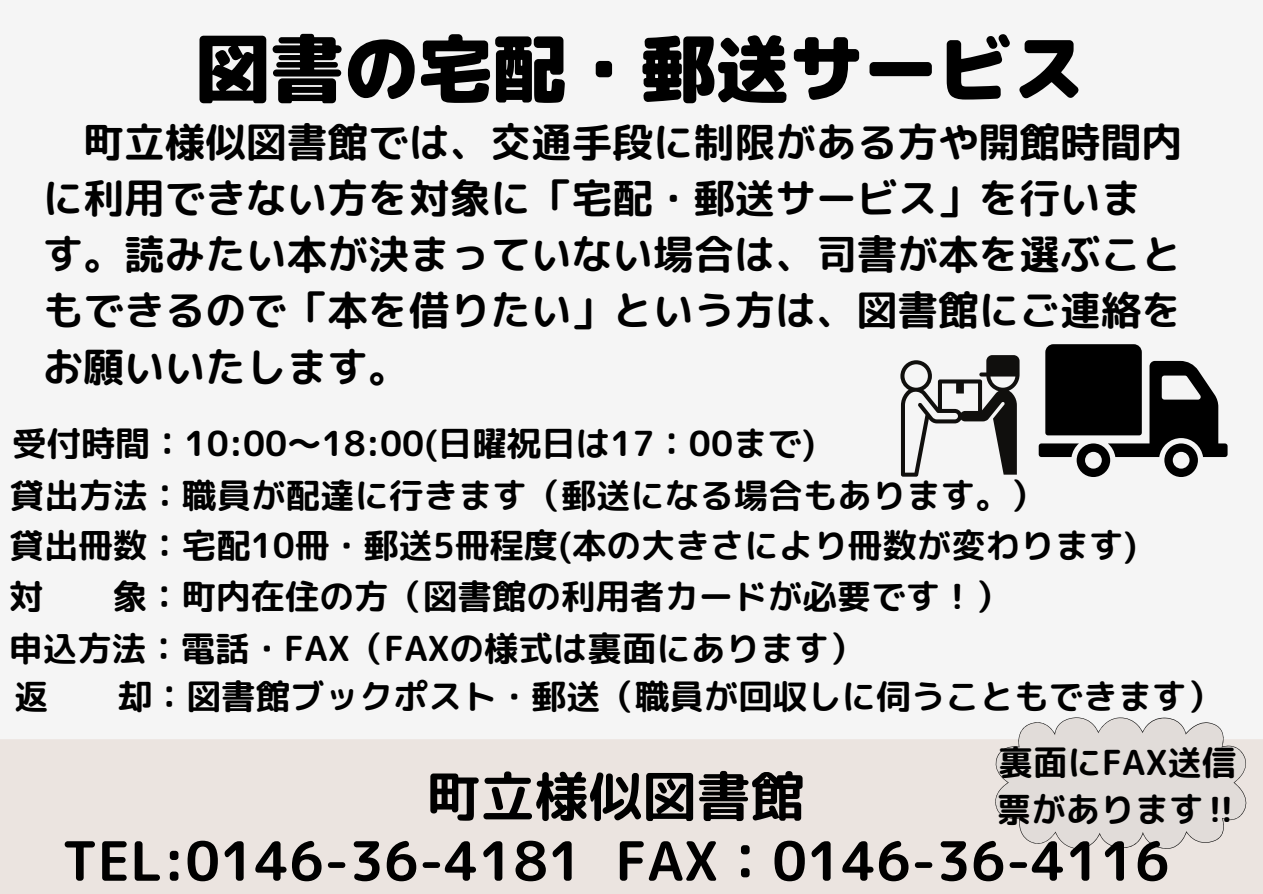
<style>
.page{position:relative;width:1263px;height:894px;background:#fff}
.page>*{position:absolute;margin:0;border:0;box-sizing:border-box;transform-origin:0 0}
.t1{font:74.25px "rounded mplus 1 p black";color:#000}
.t2{font:54.15px "rounded mplus 1 p bold";color:#000}
.t3{font:54px "rounded mplus 1 p bold";color:#000}
.t4{font:40.65px/56.2px "rounded mplus 1 p bold";color:#000}
.t5{font:34.5px/47.2px "rounded mplus 1 p bold";color:#000}
.s1{color:#f5f5f5}
</style>
<div class="page">
<div style="left:0;top:0;width:1263px;height:893px;background:#f5f5f5"></div>
<div style="left:0;top:739px;width:1263px;height:154px;background:#ebe4e0"></div>
<svg style="left:900px;top:355px;width:119px;height:121px"></svg>
<svg style="left:1039px;top:344px;width:188px;height:133px"></svg>
<svg style="left:995px;top:717px;width:252px;height:132px"></svg>
<p class="t1" style="left:196px;top:16px;width:892px">図書の宅配・郵送サービス</p>
<p class="t4" style="left:43px;top:113px;width:1141px;text-indent:41px">町立様似図書館では、交通手段に制限がある方や開館時間内に利用できない方を対象に「宅配・郵送サービス」を行います。読みたい本が決まっていない場合は、司書が本を選ぶこともできるので「本を借りたい」という方は、図書館にご連絡をお願いいたします。</p>
<p class="t5" style="left:12px;top:419px;width:805px">受付時間：10:00～18:00(日曜祝日は17：00まで)</p>
<p class="t5" style="left:10px;top:471px;width:1036px">貸出方法：職員が配達に行きます（郵送になる場合もあります。）</p>
<p class="t5" style="left:10px;top:521px;width:1129px">貸出冊数：宅配10冊・郵送5冊程度(本の大きさにより冊数が変わります)</p>
<p class="t5" style="left:9px;top:572px;width:1001px">対<span class="s1">対象</span>象：町内在住の方（図書館の利用者カードが必要です！）</p>
<p class="t5" style="left:8px;top:624px;width:856px">申込方法：電話・FAX（FAXの様式は裏面にあります）</p>
<p class="t5" style="left:14px;top:672px;width:1208px">返<span class="s1">返却</span>却：図書館ブックポスト・郵送（職員が回収しに伺うこともできます）</p>
<p class="t3" style="left:427px;top:757px;width:379px">町立様似図書館</p>
<p class="t5" style="left:997px;top:737px;width:243px">裏面にFAX送信票があります‼</p>
<p class="t2" style="left:62px;top:822px;width:1109px">TEL:0146-36-4181 FAX：0146-36-4116</p>
</div>
